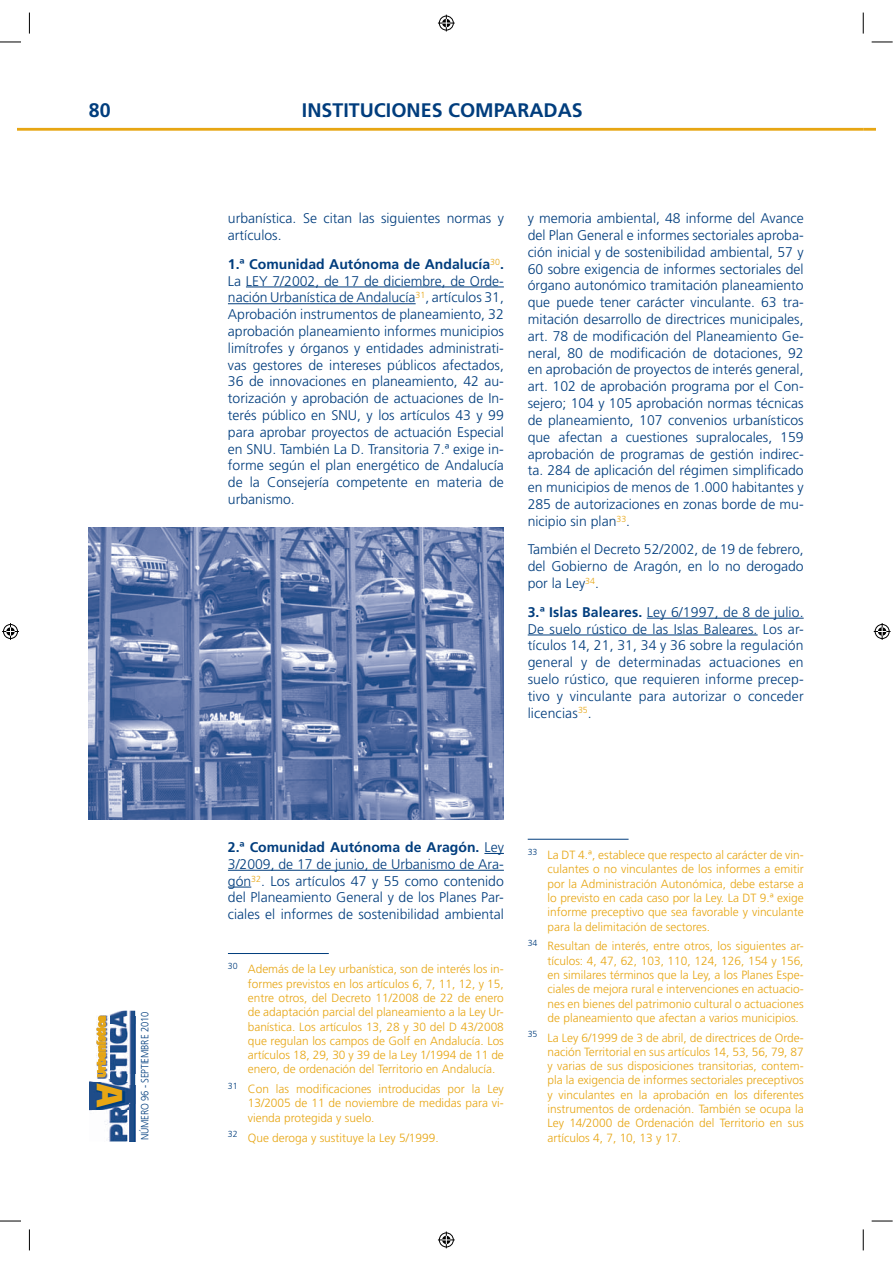
<style>
.page{position:relative;width:893px;height:1263px;background:#fff}
.page>*{position:absolute;margin:0;border:0;box-sizing:border-box;transform-origin:0 0}
.t1{font:900 34.2px "Antique Olive";color:#e7a614}
.t2{font:700 19.65px "Frutiger";color:#003d7d}
.t3{font:300 13.95px/16.8px "Frutiger";color:#003d7d;text-align:justify}
.t4{font:300 11.85px/14.2px "Frutiger";color:#e7a614;text-align:justify}
.t5{font:300 10.5px "Frutiger";letter-spacing:-.015em;color:#003d7d;scale:.9 1}
.t6{font:900 10.35px "Antique Olive";color:#e7a614}
.s1{font-weight:700}
</style>
<div class="page">
<hr style="left:18px;top:128px;width:845px;height:3px;background:#e7a614">
<svg style="left:109px;top:1011px;width:27px;height:131px"></svg>
<img style="left:89px;top:1109px;width:39px;height:32px">
<img style="left:108px;top:1073px;width:27px;height:12px">
<img style="left:109px;top:1011px;width:26px;height:6px">
<img style="left:109px;top:1017px;width:26px;height:56px">
<img style="left:128px;top:1085px;width:7px;height:57px">
<img style="left:96px;top:1015px;width:13px;height:64px">
<svg style="left:97px;top:1016px;width:9px;height:61px"></svg>
<img style="left:89px;top:1082px;width:39px;height:27px">
<svg style="left:863px;top:128px;width:12px;height:3px"></svg>
<hr style="left:246px;top:287px;width:258px;height:1px;background:#003d7d">
<hr style="left:228px;top:303px;width:188px;height:1px;background:#003d7d">
<svg style="left:484px;top:853px;width:20px;height:1px"></svg>
<hr style="left:228px;top:870px;width:276px;height:1px;background:#003d7d">
<svg style="left:228px;top:887px;width:23px;height:1px"></svg>
<hr style="left:228px;top:953px;width:101px;height:1px;background:#003d7d">
<hr style="left:647px;top:618px;width:157px;height:1px;background:#003d7d">
<hr style="left:528px;top:635px;width:230px;height:1px;background:#003d7d">
<hr style="left:528px;top:839px;width:100px;height:1px;background:#003d7d">
<img style="left:89px;top:527px;width:415px;height:292px">
<svg style="left:1px;top:42px;width:20px;height:1px"></svg>
<svg style="left:871px;top:42px;width:21px;height:1px"></svg>
<svg style="left:1px;top:1221px;width:20px;height:1px"></svg>
<svg style="left:871px;top:1221px;width:21px;height:1px"></svg>
<svg style="left:29px;top:13px;width:1px;height:21px"></svg>
<svg style="left:29px;top:1229px;width:1px;height:21px"></svg>
<svg style="left:863px;top:13px;width:1px;height:21px"></svg>
<svg style="left:863px;top:1229px;width:1px;height:21px"></svg>
<svg style="left:438px;top:15px;width:17px;height:16px"></svg>
<svg style="left:438px;top:1232px;width:17px;height:16px"></svg>
<svg style="left:2px;top:623px;width:17px;height:17px"></svg>
<svg style="left:874px;top:623px;width:16px;height:17px"></svg>
<h2 class="t2" style="left:89px;top:99px;width:23px">80</h2>
<h2 class="t2" style="left:302px;top:99px;width:282px">INSTITUCIONES COMPARADAS</h2>
<p class="t6" style="left:95px;top:1077px;width:63px;rotate:-90deg">Urbanística</p>
<h1 class="t1" style="left:130px;top:1083px;width:26px;rotate:90deg">A</h1>
<p class="t5" style="left:139px;top:1140px;width:145px;rotate:-90deg">NÚMERO 96 - SEPTIEMBRE 2010</p>
<p class="t3" style="left:228px;top:210px;width:277px">urbanística. Se citan las siguientes normas y artículos.</p>
<p class="t3" style="left:228px;top:256px;width:277px"><span class="s1">1.ª Comunidad Autónoma de Andalucía</span><sup>30</sup><span class="s1">.<br></span>La LEY 7/2002, de 17 de diciembre, de Orde&shy;nación Urbanística de Andalucía<sup>31</sup>, artículos 31, Aprobación instrumentos de planeamiento, 32 aprobación planeamiento informes municipios limítrofes y órganos y entidades administrati&shy;vas gestores de intereses públicos afectados, 36 de innovaciones en planeamiento, 42 au&shy;torización y aprobación de actuaciones de In&shy;terés público en SNU, y los artículos 43 y 99 para aprobar proyectos de actuación Especial en SNU. También La D. Transitoria 7.ª exige in&shy;forme según el plan energético de Andalucía de la Consejería competente en materia de urbanismo.</p>
<p class="t3" style="left:528px;top:210px;width:277px">y memoria ambiental, 48 informe del Avance del Plan General e informes sectoriales aproba&shy;ción inicial y de sostenibilidad ambiental, 57 y 60 sobre exigencia de informes sectoriales del órgano autonómico tramitación planeamiento que puede tener carácter vinculante. 63 tra&shy;mitación desarrollo de directrices municipales, art. 78 de modificación del Planeamiento Ge&shy;neral, 80 de modificación de dotaciones, 92 en aprobación de proyectos de interés general, art. 102 de aprobación programa por el Con&shy;sejero; 104 y 105 aprobación normas técnicas de planeamiento, 107 convenios urbanísticos que afectan a cuestiones supralocales, 159 aprobación de programas de gestión indirec&shy;ta. 284 de aplicación del régimen simplificado en municipios de menos de 1.000 habitantes y 285 de autorizaciones en zonas borde de mu&shy;nicipio sin plan<sup>33</sup>.</p>
<p class="t3" style="left:528px;top:541px;width:277px">También el Decreto 52/2002, de 19 de febrero, del Gobierno de Aragón, en lo no derogado por la Ley<sup>34</sup>.</p>
<p class="t3" style="left:528px;top:604px;width:277px"><span class="s1">3.ª Islas Baleares.</span> Ley 6/1997, de 8 de julio.<br>De suelo rústico de las Islas Baleares. Los ar&shy;tículos 14, 21, 31, 34 y 36 sobre la regulación general y de determinadas actuaciones en suelo rústico, que requieren informe precep&shy;tivo y vinculante para autorizar o conceder licencias<sup>35</sup>.</p>
<p class="t3" style="left:228px;top:839px;width:277px"><span class="s1">2.ª Comunidad Autónoma de Aragón.</span> Ley 3/2009, de 17 de junio, de Urbanismo de Ara&shy;gón<sup>32</sup>. Los artículos 47 y 55 como contenido del Planeamiento General y de los Planes Par&shy;ciales el informes de sostenibilidad ambiental</p>
<p class="t4" style="left:248px;top:962px;width:258px;text-indent:-20px"><sup>30</sup> Además de la Ley urbanística, son de interés los in&shy;formes previstos en los artículos 6, 7, 11, 12, y 15, entre otros, del Decreto 11/2008 de 22 de enero de adaptación parcial del planeamiento a la Ley Ur&shy;banística. Los artículos 13, 28 y 30 del D 43/2008 que regulan los campos de Golf en Andalucía. Los artículos 18, 29, 30 y 39 de la Ley 1/1994 de 11 de enero, de ordenación del Territorio en Andalucía.</p>
<p class="t4" style="left:248px;top:1082px;width:258px;text-indent:-20px"><sup>31</sup> Con las modificaciones introducidas por la Ley 13/2005 de 11 de noviembre de medidas para vi&shy;vienda protegida y suelo.</p>
<p class="t4" style="left:228px;top:1131px;width:212px"><sup>32</sup> Que deroga y sustituye la Ley 5/1999.</p>
<p class="t4" style="left:547px;top:848px;width:258px;text-indent:-20px"><sup>33</sup> La DT 4.ª, establece que respecto al carácter de vin&shy;culantes o no vinculantes de los informes a emitir por la Administración Autonómica, debe estarse a lo previsto en cada caso por la Ley. La DT 9.ª exige informe preceptivo que sea favorable y vinculante para la delimitación de sectores.</p>
<p class="t4" style="left:547px;top:939px;width:258px;text-indent:-20px"><sup>34</sup> Resultan de interés, entre otros, los siguientes ar&shy;tículos: 4, 47, 62, 103, 110, 124, 126, 154 y 156, en similares términos que la Ley, a los Planes Espe&shy;ciales de mejora rural e intervenciones en actuacio&shy;nes en bienes del patrimonio cultural o actuaciones de planeamiento que afectan a varios municipios.</p>
<p class="t4" style="left:547px;top:1031px;width:258px;text-indent:-20px"><sup>35</sup> La Ley 6/1999 de 3 de abril, de directrices de Orde&shy;nación Territorial en sus artículos 14, 53, 56, 79, 87 y varias de sus disposiciones transitorias, contem&shy;pla la exigencia de informes sectoriales preceptivos y vinculantes en la aprobación en los diferentes instrumentos de ordenación. También se ocupa la Ley 14/2000 de Ordenación del Territorio en sus artículos 4, 7, 10, 13 y 17.</p>
</div>
